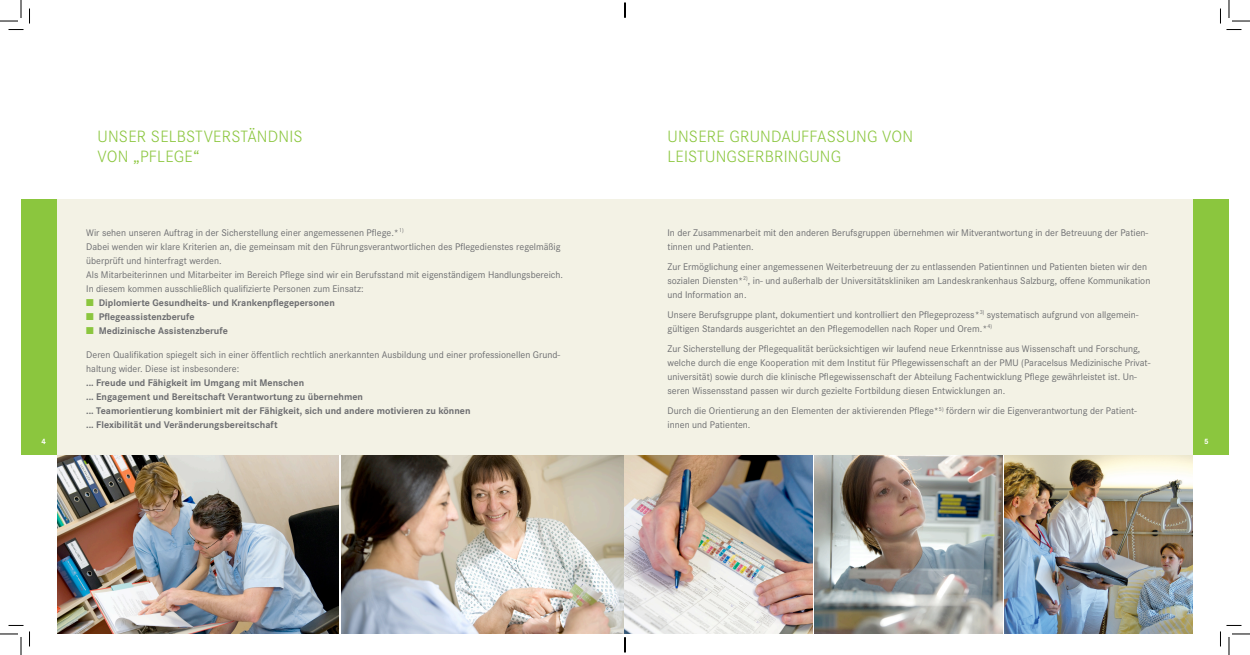
<style>
.page{position:relative;width:1250px;height:655px;background:#fff}
.page>*{position:absolute;margin:0;border:0;box-sizing:border-box;transform-origin:0 0}
.t1{font:300 17px/20px "Corporate S";letter-spacing:.01em;color:#8bc63e}
.t2{font:10px/14px "Corporate S";color:#6c6d70}
.t3{font:700 10px/14px "Corporate S";color:#6c6d70}
.t4{font:700 8px "Corporate S";color:#fff}
.s1{color:#8bc63e}
</style>
<div class="page">
<div style="left:21px;top:200px;width:37px;height:255px;background:#8bc63e"></div>
<div style="left:1192px;top:200px;width:37px;height:255px;background:#8bc63e"></div>
<img style="left:341px;top:455px;width:471px;height:178px">
<div style="left:58px;top:200px;width:567px;height:255px;background:#f3f2e5"></div>
<img style="left:58px;top:455px;width:280px;height:178px">
<img style="left:815px;top:455px;width:187px;height:178px">
<img style="left:1005px;top:455px;width:187px;height:178px">
<div style="left:625px;top:200px;width:567px;height:255px;background:#f3f2e5"></div>
<svg style="left:0;top:0;width:30px;height:30px"></svg>
<svg style="left:0;top:625px;width:30px;height:29px"></svg>
<svg style="left:1220px;top:0;width:30px;height:30px"></svg>
<svg style="left:1220px;top:625px;width:30px;height:29px"></svg>
<svg style="left:624px;top:3px;width:2px;height:15px"></svg>
<svg style="left:624px;top:637px;width:2px;height:15px"></svg>
<p class="t4" style="left:41px;top:436px;width:6px">4</p>
<h1 class="t1" style="left:98px;top:126px;width:207px">UNSER SELBSTVERSTÄNDNIS<br>VON „PFLEGE“</h1>
<p class="t2" style="left:86px;top:225px;width:478px">Wir sehen unseren Auftrag in der Sicherstellung einer angemessenen Pflege.*<sup>1)<br></sup>Dabei wenden wir klare Kriterien an, die gemeinsam mit den Führungsverantwortlichen des Pflegedienstes regelmäßig überprüft und hinterfragt werden.<br>Als Mitarbeiterinnen und Mitarbeiter im Bereich Pflege sind wir ein Berufsstand mit eigenständigem Handlungsbereich.<br>In diesem kommen ausschließlich qualifizierte Personen zum Einsatz:</p>
<p class="t3" style="left:86px;top:295px;width:250px"><span class="s1">■</span> Diplomierte Gesundheits- und Krankenpflegepersonen</p>
<p class="t3" style="left:86px;top:309px;width:110px"><span class="s1">■</span> Pflegeassistenzberufe</p>
<p class="t3" style="left:86px;top:323px;width:143px"><span class="s1">■</span> Medizinische Assistenzberufe</p>
<p class="t2" style="left:86px;top:347px;width:475px">Deren Qualifikation spiegelt sich in einer öffentlich rechtlich anerkannten Ausbildung und einer professionellen Grund&shy;haltung wider. Diese ist insbesondere:</p>
<p class="t3" style="left:86px;top:375px;width:386px">... Freude und Fähigkeit im Umgang mit Menschen<br>... Engagement und Bereitschaft Verantwortung zu übernehmen<br>... Teamorientierung kombiniert mit der Fähigkeit, sich und andere motivieren zu können ... Flexibilität und Veränderungsbereitschaft</p>
<h1 class="t1" style="left:667px;top:126px;width:247px">UNSERE GRUNDAUFFASSUNG VON<br>LEISTUNGSERBRINGUNG</h1>
<p class="t2" style="left:667px;top:225px;width:482px">In der Zusammenarbeit mit den anderen Berufsgruppen übernehmen wir Mitverantwortung in der Betreuung der Patien&shy;tinnen und Patienten.</p>
<p class="t2" style="left:667px;top:259px;width:484px">Zur Ermöglichung einer angemessenen Weiterbetreuung der zu entlassenden Patientinnen und Patienten bieten wir den sozialen Diensten*<sup>2)</sup>, in- und außerhalb der Universitätskliniken am Landeskrankenhaus Salzburg, offene Kommunikation und Information an.</p>
<p class="t2" style="left:667px;top:307px;width:472px">Unsere Berufsgruppe plant, dokumentiert und kontrolliert den Pflegeprozess*<sup>3)</sup> systematisch aufgrund von allgemein&shy;gültigen Standards ausgerichtet an den Pflegemodellen nach Roper und Orem.*<sup>4)</sup></p>
<p class="t2" style="left:667px;top:341px;width:484px">Zur Sicherstellung der Pflegequalität berücksichtigen wir laufend neue Erkenntnisse aus Wissenschaft und Forschung, welche durch die enge Kooperation mit dem Institut für Pflegewissenschaft an der PMU (Paracelsus Medizinische Privat&shy;universität) sowie durch die klinische Pflegewissenschaft der Abteilung Fachentwicklung Pflege gewährleistet ist. Un&shy;seren Wissensstand passen wir durch gezielte Fortbildung diesen Entwicklungen an.</p>
<p class="t2" style="left:667px;top:403px;width:471px">Durch die Orientierung an den Elementen der aktivierenden Pflege*<sup>5)</sup> fördern wir die Eigenverantwortung der Patient&shy;innen und Patienten.</p>
<p class="t4" style="left:1204px;top:436px;width:6px">5</p>
</div>
